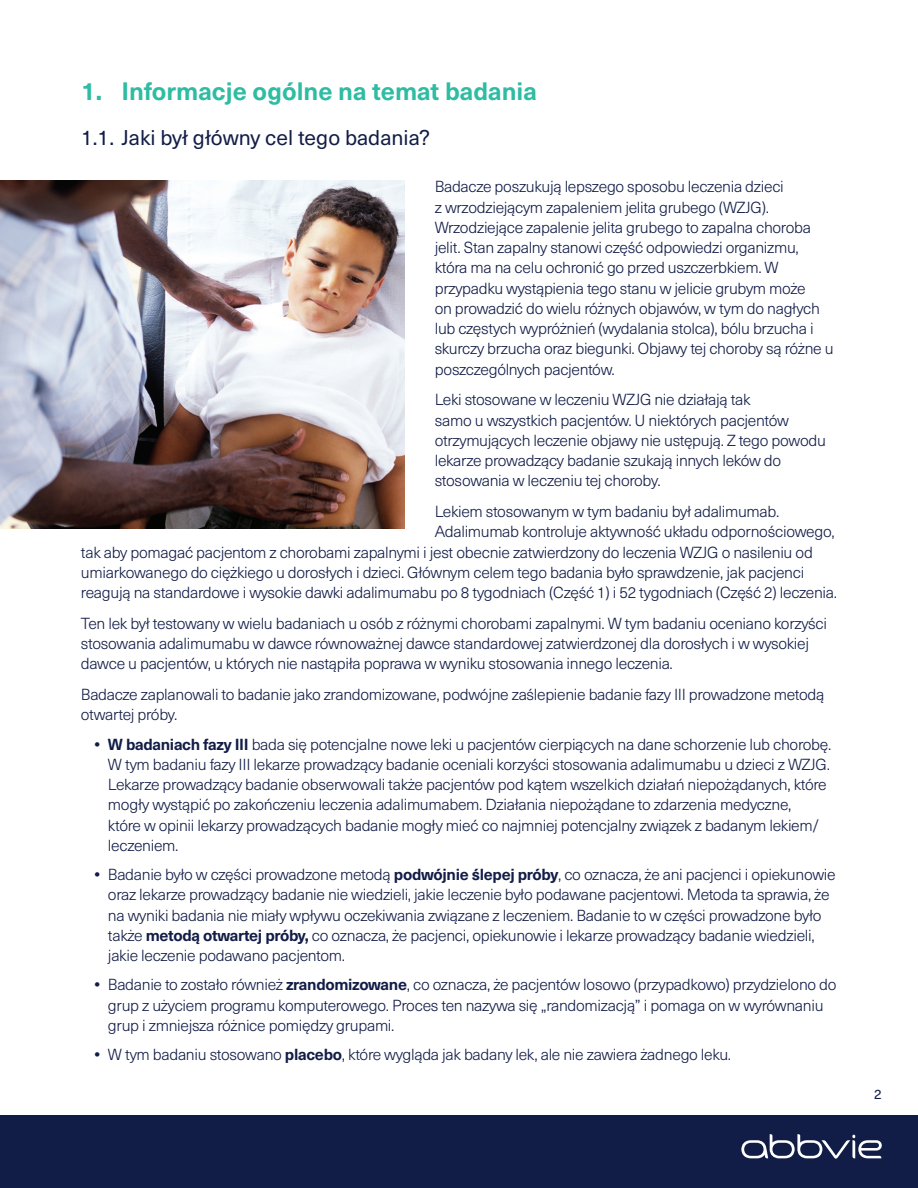
<style>
.page{position:relative;width:918px;height:1188px;background:#fff}
.page>*{position:absolute;margin:0;border:0;box-sizing:border-box;transform-origin:0 0}
.t1{font:700 24.75px "Neue Haas Unica Pro";color:#2ebca2}
.t2{font:21px "Neue Haas Unica Pro";color:#121d47}
.t3{font:300 15.75px/20.2px "Neue Haas Unica Pro";letter-spacing:-.02em;color:#121d47}
.t4{font:13.5px "Neue Haas Unica Pro";color:#121d47}
.s1{font-weight:700}
</style>
<div class="page">
<img style="left:0;top:180px;width:405px;height:349px">
<div style="left:0;top:1115px;width:918px;height:73px;background:#121d47"></div>
<svg style="left:741px;top:1134px;width:141px;height:25px"></svg>
<h1 class="t1" style="left:81px;top:76px;width:457px">1. Informacje ogólne na temat badania</h1>
<h2 class="t2" style="left:81px;top:125px;width:351px">1.1. Jaki był główny cel tego badania?</h2>
<p class="t3" style="left:435px;top:177px;width:400px">Badacze poszukują lepszego sposobu leczenia dzieci<br>z wrzodziejącym zapaleniem jelita grubego (WZJG).<br>Wrzodziejące zapalenie jelita grubego to zapalna choroba jelit. Stan zapalny stanowi część odpowiedzi organizmu, która ma na celu ochronić go przed uszczerbkiem. W przypadku wystąpienia tego stanu w jelicie grubym może<br>on prowadzić do wielu różnych objawów, w tym do nagłych lub częstych wypróżnień (wydalania stolca), bólu brzucha i skurczy brzucha oraz biegunki. Objawy tej choroby są różne u poszczególnych pacjentów.</p>
<p class="t3" style="left:435px;top:390px;width:393px">Leki stosowane w leczeniu WZJG nie działają tak<br>samo u wszystkich pacjentów. U niektórych pacjentów otrzymujących leczenie objawy nie ustępują. Z tego powodu lekarze prowadzący badanie szukają innych leków do stosowania w leczeniu tej choroby.</p>
<p class="t3" style="left:435px;top:502px;width:346px">Lekiem stosowanym w tym badaniu był adalimumab.</p>
<p class="t3" style="left:435px;top:522px;width:402px">Adalimumab kontroluje aktywność układu odpornościowego,</p>
<p class="t3" style="left:81px;top:542px;width:733px">tak aby pomagać pacjentom z chorobami zapalnymi i jest obecnie zatwierdzony do leczenia WZJG o nasileniu od</p>
<p class="t3" style="left:81px;top:563px;width:725px">umiarkowanego do ciężkiego u dorosłych i dzieci. Głównym celem tego badania było sprawdzenie, jak pacjenci</p>
<p class="t3" style="left:81px;top:583px;width:758px">reagują na standardowe i wysokie dawki adalimumabu po 8 tygodniach (Część 1) i 52 tygodniach (Część 2) leczenia.</p>
<p class="t3" style="left:81px;top:614px;width:747px">Ten lek był testowany w wielu badaniach u osób z różnymi chorobami zapalnymi. W tym badaniu oceniano korzyści stosowania adalimumabu w dawce równoważnej dawce standardowej zatwierdzonej dla dorosłych i w wysokiej dawce u pacjentów, u których nie nastąpiła poprawa w wyniku stosowania innego leczenia.</p>
<p class="t3" style="left:81px;top:685px;width:745px">Badacze zaplanowali to badanie jako zrandomizowane, podwójne zaślepienie badanie fazy III prowadzone metodą otwartej próby.</p>
<p class="t3" style="left:108px;top:734px;width:725px;text-indent:-13px"><span class="s1">• W badaniach fazy III</span> bada się potencjalne nowe leki u pacjentów cierpiących na dane schorzenie lub chorobę.<br>W tym badaniu fazy III lekarze prowadzący badanie oceniali korzyści stosowania adalimumabu u dzieci z WZJG.<br>Lekarze prowadzący badanie obserwowali także pacjentów pod kątem wszelkich działań niepożądanych, które mogły wystąpić po zakończeniu leczenia adalimumabem. Działania niepożądane to zdarzenia medyczne,<br>które w opinii lekarzy prowadzących badanie mogły mieć co najmniej potencjalny związek z badanym lekiem/ leczeniem.</p>
<p class="t3" style="left:108px;top:865px;width:729px;text-indent:-13px"><span class="s1">•</span> Badanie było w części prowadzone metodą <span class="s1">podwójnie ślepej próby</span>, co oznacza, że ani pacjenci i opiekunowie oraz lekarze prowadzący badanie nie wiedzieli, jakie leczenie było podawane pacjentowi. Metoda ta sprawia, że na wyniki badania nie miały wpływu oczekiwania związane z leczeniem. Badanie to w części prowadzone było także <span class="s1">metodą otwartej próby,</span> co oznacza, że pacjenci, opiekunowie i lekarze prowadzący badanie wiedzieli, jakie leczenie podawano pacjentom.</p>
<p class="t3" style="left:108px;top:975px;width:730px;text-indent:-13px"><span class="s1">•</span> Badanie to zostało również <span class="s1">zrandomizowane</span>, co oznacza, że pacjentów losowo (przypadkowo) przydzielono do grup z użyciem programu komputerowego. Proces ten nazywa się „randomizacją” i pomaga on w wyrównaniu grup i zmniejsza różnice pomiędzy grupami.</p>
<p class="t3" style="left:94px;top:1045px;width:638px"><span class="s1">•</span> W tym badaniu stosowano <span class="s1">placebo</span>, które wygląda jak badany lek, ale nie zawiera żadnego leku.</p>
<p class="t4" style="left:874px;top:1086px;width:9px">2</p>
</div>
